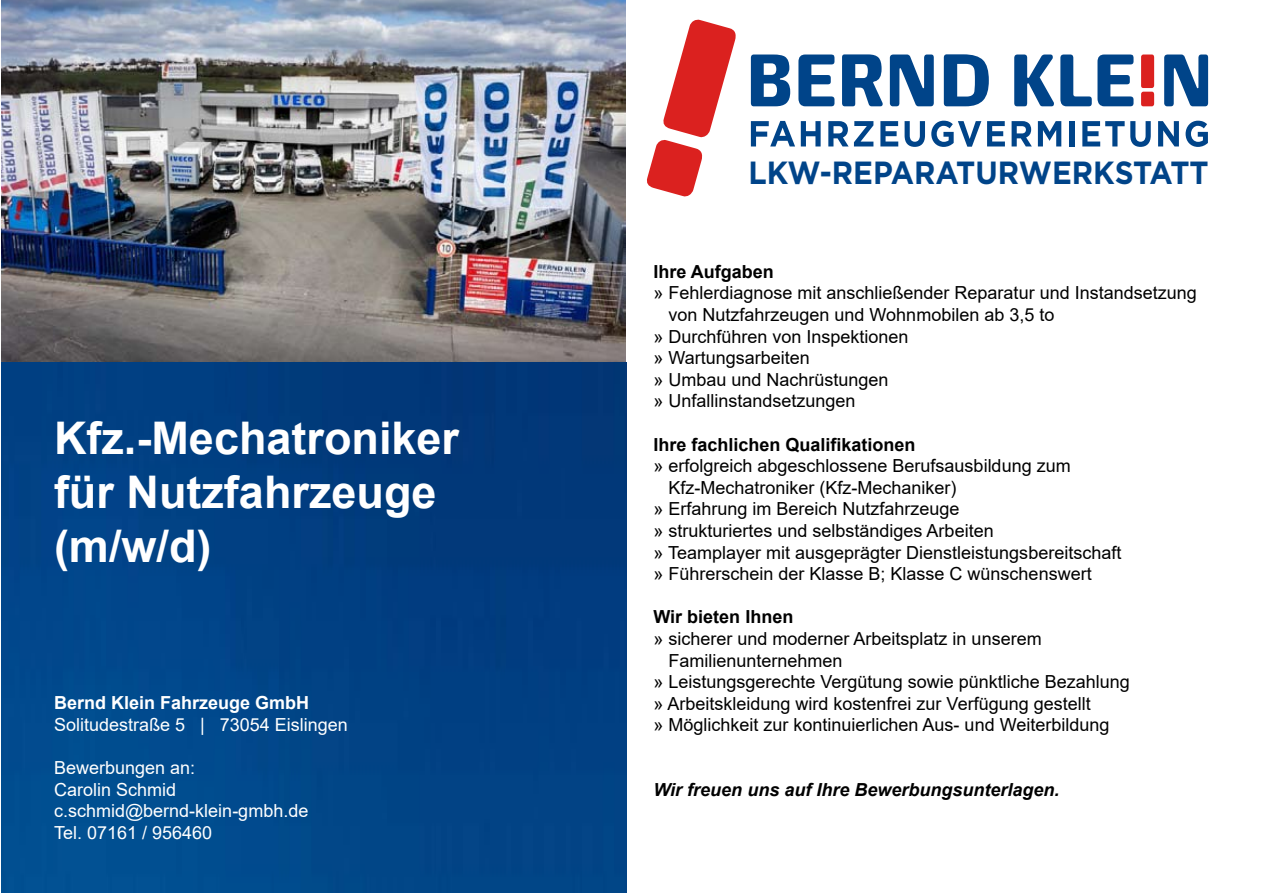
<style>
.page{position:relative;width:1263px;height:893px;background:#fff}
.page>*{position:absolute;margin:0;border:0;box-sizing:border-box;transform-origin:0 0}
.t1{font:700 45px/54px "Arial";color:#fff}
.t2{font:700 32.1px "Gotham";color:#004489;scale:.92 1}
.t3{font:18px "Arial";color:#000}
.t4{font:18px/21.6px "Arial";color:#fff}
.t5{font:700 18px "Arial";color:#000}
.t6{font:italic 700 18px "Arial";color:#000}
.t7{font:700 18px "Arial";color:#fff}
</style>
<div class="page">
<svg style="left:647px;top:20px;width:89px;height:176px"></svg>
<svg style="left:751px;top:55px;width:39px;height:51px"></svg>
<svg style="left:798px;top:55px;width:36px;height:51px"></svg>
<svg style="left:842px;top:54px;width:41px;height:52px"></svg>
<svg style="left:890px;top:55px;width:44px;height:51px"></svg>
<svg style="left:944px;top:54px;width:45px;height:52px"></svg>
<svg style="left:1014px;top:55px;width:40px;height:51px"></svg>
<svg style="left:1060px;top:55px;width:73px;height:51px"></svg>
<svg style="left:1164px;top:55px;width:44px;height:51px"></svg>
<svg style="left:1141px;top:55px;width:13px;height:51px"></svg>
<svg style="left:751px;top:121px;width:44px;height:25px"></svg>
<svg style="left:801px;top:121px;width:20px;height:25px"></svg>
<svg style="left:828px;top:121px;width:45px;height:25px"></svg>
<svg style="left:880px;top:121px;width:18px;height:25px"></svg>
<svg style="left:904px;top:121px;width:21px;height:26px"></svg>
<svg style="left:931px;top:121px;width:50px;height:26px"></svg>
<svg style="left:987px;top:121px;width:18px;height:25px"></svg>
<svg style="left:1011px;top:121px;width:21px;height:25px"></svg>
<svg style="left:1038px;top:121px;width:23px;height:25px"></svg>
<div style="left:1069px;top:121px;width:5px;height:25px;background:#004489"></div>
<svg style="left:1082px;top:121px;width:69px;height:26px"></svg>
<svg style="left:1158px;top:121px;width:21px;height:25px"></svg>
<svg style="left:1185px;top:121px;width:23px;height:26px"></svg>
<img style="left:1px;top:0;width:625px;height:893px">
<h1 class="t1" style="left:54px;top:411px;width:407px">Kfz.-Mechatroniker für Nutzfahrzeuge (m/w/d)</h1>
<p class="t7" style="left:54px;top:690px;width:257px">Bernd Klein Fahrzeuge GmbH</p>
<p class="t4" style="left:54px;top:714px;width:295px">Solitudestraße 5 | 73054 Eislingen</p>
<p class="t4" style="left:54px;top:757px;width:256px">Bewerbungen an:<br>Carolin Schmid c.schmid@bernd-klein-gmbh.de<br>Tel. 07161 / 956460</p>
<h2 class="t2" style="left:748px;top:153px;width:502px">LKW-REPARATURWERKSTATT</h2>
<p class="t5" style="left:653px;top:259px;width:122px">Ihre Aufgaben</p>
<p class="t3" style="left:653px;top:281px;width:545px">» Fehlerdiagnose mit anschließender Reparatur und Instand-setzung</p>
<p class="t3" style="left:668px;top:302px;width:387px">von Nutzfahrzeugen und Wohnmobilen ab 3,5 to</p>
<p class="t3" style="left:653px;top:324px;width:257px">» Durchführen von Inspektionen</p>
<p class="t3" style="left:653px;top:345px;width:158px">» Wartungsarbeiten</p>
<p class="t3" style="left:653px;top:367px;width:237px">» Umbau und Nachrüstungen</p>
<p class="t3" style="left:653px;top:389px;width:204px">» Unfallinstandsetzungen</p>
<p class="t5" style="left:653px;top:432px;width:264px">Ihre fachlichen Qualifikationen</p>
<p class="t3" style="left:653px;top:453px;width:419px">» erfolgreich abgeschlossene Berufsausbildung zum</p>
<p class="t3" style="left:668px;top:475px;width:290px">Kfz-Mechatroniker (Kfz-Mechaniker)</p>
<p class="t3" style="left:653px;top:497px;width:308px">» Erfahrung im Bereich Nutzfahrzeuge</p>
<p class="t3" style="left:653px;top:518px;width:342px">» strukturiertes und selbständiges Arbeiten</p>
<p class="t3" style="left:653px;top:540px;width:469px">» Teamplayer mit ausgeprägter Dienstleistungsbereitschaft</p>
<p class="t3" style="left:653px;top:561px;width:440px">» Führerschein der Klasse B; Klasse C wünschenswert</p>
<p class="t5" style="left:653px;top:604px;width:141px">Wir bieten Ihnen</p>
<p class="t3" style="left:653px;top:626px;width:390px">» sicherer und moderner Arbeitsplatz in unserem</p>
<p class="t3" style="left:668px;top:648px;width:176px">Familienunternehmen</p>
<p class="t3" style="left:653px;top:669px;width:478px">» Leistungsgerechte Vergütung sowie pünktliche Bezahlung</p>
<p class="t3" style="left:653px;top:691px;width:439px">» Arbeitskleidung wird kostenfrei zur Verfügung gestellt</p>
<p class="t3" style="left:653px;top:713px;width:457px">» Möglichkeit zur kontinuierlichen Aus- und Weiterbildung</p>
<p class="t6" style="left:653px;top:778px;width:407px">Wir freuen uns auf Ihre Bewerbungsunterlagen.</p>
</div>
